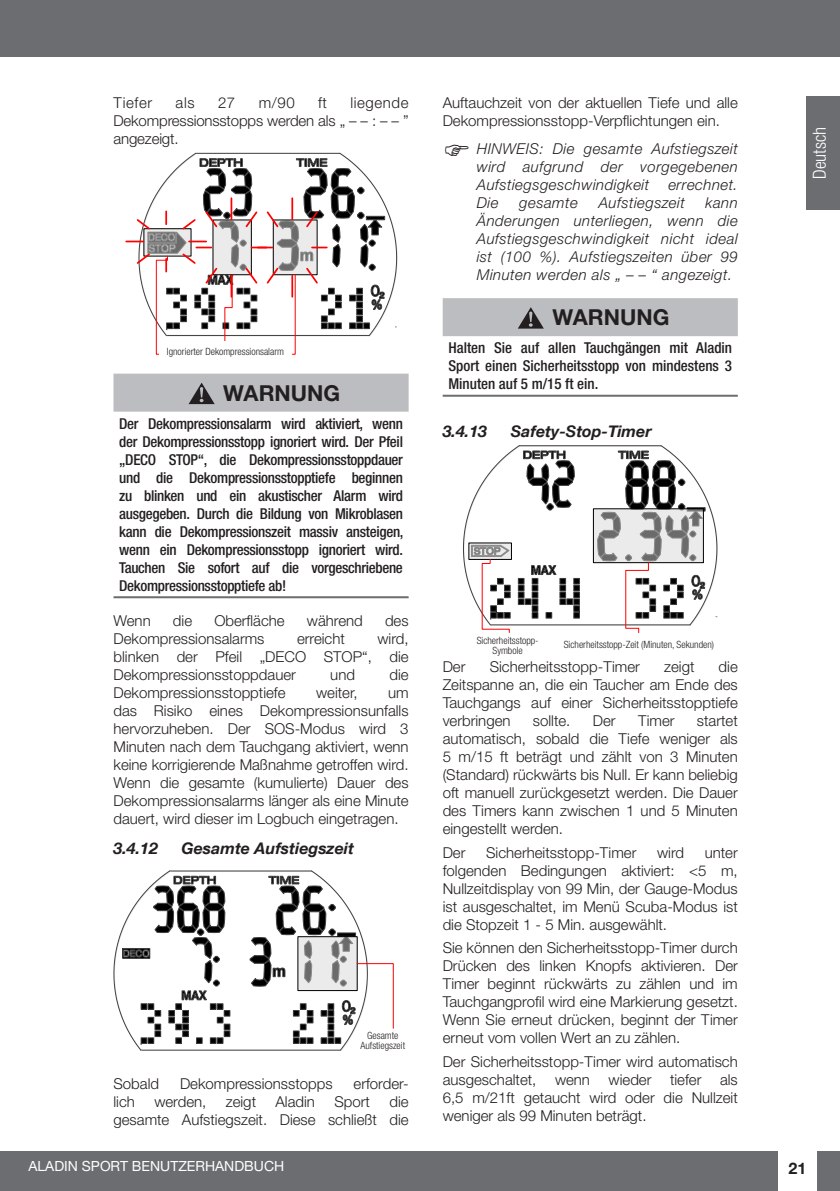
<style>
.page{position:relative;width:840px;height:1191px;background:#fff}
.page>*{position:absolute;margin:0;border:0;box-sizing:border-box;transform-origin:0 0}
.t1{font:700 22px "Helvetica Neue";color:#231f20}
.t2{font:300 condensed 18px "Helvetica Neue";color:#fff}
.t3{font:italic 700 16px "Helvetica Neue LT Com";color:#231f20}
.t4{font:700 16px "Helvetica Neue";color:#231f20}
.t5{font:300 15px/18px "Helvetica Neue";color:#231f20;text-align:justify}
.t6{font:500 condensed 15px/18px "Helvetica Neue";letter-spacing:-.015em;color:#231f20;text-align:justify}
.t7{font:italic 300 15px/18px "Helvetica Neue LT Std";letter-spacing:.03em;color:#231f20;text-align:justify}
.t8{font:14px "Helvetica Neue";color:#fff}
.t9{font:300 condensed 10px/10px "Helvetica Neue";color:#231f20;text-align:center}
</style>
<div class="page">
<div style="left:0;top:0;width:839px;height:57px;background:#6c6d70"></div>
<div style="left:0;top:1151px;width:777px;height:40px;background:#6c6d70"></div>
<div style="left:816px;top:1151px;width:23px;height:40px;background:#6c6d70"></div>
<div style="left:805px;top:96px;width:34px;height:114px;background:#6c6d70"></div>
<div style="left:113px;top:374px;width:295px;height:38px;background:#bcbdc0"></div>
<hr style="left:113px;top:596px;width:295px;height:2px;background:#6c6d70">
<svg style="left:126px;top:153px;width:271px;height:202px"></svg>
<div style="left:159px;top:342px;width:132px;height:19px;background:#fff"></div>
<svg style="left:188px;top:382px;width:26px;height:22px"></svg>
<hr style="left:141px;top:1050px;width:200px;height:1px;background:#cdcdcd">
<hr style="left:141px;top:1049px;width:199px;height:1px;background:#404040">
<hr style="left:170px;top:871px;width:142px;height:1px;background:#cdcdcd">
<hr style="left:169px;top:870px;width:142px;height:1px;background:#404040">
<svg style="left:114px;top:871px;width:116px;height:179px"></svg>
<svg style="left:250px;top:871px;width:143px;height:179px"></svg>
<div style="left:357px;top:1031px;width:51px;height:18px;background:#fff"></div>
<div style="left:442px;top:298px;width:295px;height:38px;background:#bcbdc0"></div>
<hr style="left:442px;top:395px;width:295px;height:2px;background:#6c6d70">
<svg style="left:518px;top:307px;width:25px;height:21px"></svg>
<hr style="left:490px;top:625px;width:200px;height:1px;background:#cdcdcd">
<hr style="left:490px;top:624px;width:199px;height:1px;background:#404040">
<hr style="left:519px;top:446px;width:142px;height:1px;background:#cdcdcd">
<hr style="left:519px;top:445px;width:141px;height:1px;background:#404040">
<svg style="left:463px;top:445px;width:116px;height:188px"></svg>
<svg style="left:597px;top:445px;width:120px;height:188px"></svg>
<p class="t5" style="left:113px;top:94px;width:40px">Tiefer</p>
<p class="t5" style="left:175px;top:94px;width:20px">als</p>
<p class="t5" style="left:218px;top:94px;width:19px">27</p>
<p class="t5" style="left:258px;top:94px;width:37px">m/90</p>
<p class="t5" style="left:318px;top:94px;width:10px">ft</p>
<p class="t5" style="left:113px;top:94px;width:296px;text-indent:237px">liegende Dekompressionsstopps werden als „ – – : – – ” angezeigt.</p>
<p class="t9" style="left:167px;top:347px;width:118px">Ignorierter Dekompressionsalarm</p>
<p class="t1" style="left:223px;top:379px;width:118px">WARNUNG</p>
<p class="t6" style="left:119px;top:414px;width:286px">Der Dekompressionsalarm wird aktiviert, wenn der Dekompressionsstopp ignoriert wird. Der Pfeil „DECO STOP“, die Dekompressionsstoppdauer und die Dekompressionsstopptiefe beginnen zu blinken und ein akustischer Alarm wird ausgegeben. Durch die Bildung von Mikroblasen kann die Dekompressionszeit massiv ansteigen, wenn ein Dekompressionsstopp ignoriert wird.<br>Tauchen Sie sofort auf die vorgeschriebene Dekompressionsstopptiefe ab!</p>
<p class="t5" style="left:113px;top:611px;width:39px">Wenn</p>
<p class="t5" style="left:173px;top:611px;width:21px">die</p>
<p class="t5" style="left:214px;top:611px;width:72px">Oberfläche</p>
<p class="t5" style="left:307px;top:611px;width:57px">während</p>
<p class="t5" style="left:385px;top:611px;width:25px">des</p>
<p class="t5" style="left:113px;top:629px;width:152px">Dekompressionsalarms</p>
<p class="t5" style="left:297px;top:629px;width:49px">erreicht</p>
<p class="t5" style="left:113px;top:629px;width:296px;text-indent:264px">wird, blinken der Pfeil „DECO STOP“, die Dekompressionsstoppdauer</p>
<p class="t5" style="left:330px;top:665px;width:26px">und</p>
<p class="t5" style="left:389px;top:665px;width:21px">die</p>
<p class="t5" style="left:113px;top:683px;width:173px">Dekompressionsstopptiefe</p>
<p class="t5" style="left:316px;top:683px;width:43px">weiter,</p>
<p class="t5" style="left:113px;top:683px;width:296px;text-indent:274px">um das Risiko eines Dekompressionsunfalls hervorzuheben. Der SOS-Modus wird 3<br>Minuten nach dem Tauchgang aktiviert, wenn keine korrigierende Maßnahme getroffen wird.<br>Wenn die gesamte (kumulierte) Dauer des Dekompressionsalarms länger als eine Minute dauert, wird dieser im Logbuch eingetragen.</p>
<p class="t3" style="left:113px;top:838px;width:46px">3.4.12</p>
<p class="t3" style="left:181px;top:838px;width:174px">Gesamte Aufstiegszeit</p>
<p class="t9" style="left:360px;top:1030px;width:46px">Gesamte<br>Aufstiegszeit</p>
<p class="t5" style="left:113px;top:1074px;width:47px">Sobald</p>
<p class="t5" style="left:180px;top:1074px;width:154px">Dekompressionsstopps</p>
<p class="t5" style="left:353px;top:1074px;width:57px">erforder-</p>
<p class="t5" style="left:113px;top:1092px;width:23px">lich</p>
<p class="t5" style="left:154px;top:1092px;width:53px">werden,</p>
<p class="t5" style="left:226px;top:1092px;width:32px">zeigt</p>
<p class="t5" style="left:275px;top:1092px;width:41px">Aladin</p>
<p class="t5" style="left:334px;top:1092px;width:37px">Sport</p>
<p class="t5" style="left:113px;top:1092px;width:296px;text-align:right">die<br>gesamte Aufstiegszeit. Diese schließt die</p>
<p class="t8" style="left:28px;top:1157px;width:257px">ALADIN SPORT BENUTZERHANDBUCH</p>
<p class="t5" style="left:442px;top:94px;width:296px">Auftauchzeit von der aktuellen Tiefe und alle<br>Dekompressionsstopp-Verpflichtungen ein.</p>
<p class="t7" style="left:476px;top:140px;width:262px">HINWEIS: Die gesamte Aufstiegszeit wird aufgrund der vorgegebenen Aufstiegsgeschwindigkeit</p>
<p class="t7" style="left:668px;top:176px;width:71px">errechnet.</p>
<p class="t7" style="left:476px;top:194px;width:262px;text-indent:229px">kann Änderungen unterliegen, wenn die Aufstiegsgeschwindigkeit nicht ideal ist (100 %). Aufstiegszeiten über 99<br>Minuten werden als „ – – “ angezeigt.</p>
<p class="t1" style="left:552px;top:304px;width:118px">WARNUNG</p>
<p class="t6" style="left:448px;top:338px;width:285px">Halten Sie auf allen Tauchgängen mit Aladin Sport einen Sicherheitsstopp von mindestens 3<br>Minuten auf 5 m/15 ft ein.</p>
<p class="t3" style="left:442px;top:421px;width:46px">3.4.13</p>
<p class="t3" style="left:510px;top:421px;width:142px">Safety-Stop-Timer</p>
<p class="t7" style="left:476px;top:194px;width:23px">Die</p>
<p class="t7" style="left:519px;top:194px;width:60px">gesamte</p>
<p class="t7" style="left:598px;top:194px;width:87px">Aufstiegszeit</p>
<p class="t9" style="left:476px;top:635px;width:63px">Sicherheitsstopp-<br>Symbole</p>
<p class="t9" style="left:563px;top:639px;width:152px">Sicherheitsstopp-Zeit (Minuten, Sekunden)</p>
<p class="t5" style="left:442px;top:657px;width:24px">Der</p>
<p class="t5" style="left:489px;top:657px;width:152px">Sicherheitsstopp-Timer</p>
<p class="t5" style="left:663px;top:657px;width:32px">zeigt</p>
<p class="t5" style="left:442px;top:657px;width:296px;text-indent:276px">die Zeitspanne an, die ein Taucher am Ende des Tauchgangs auf einer Sicherheitsstopptiefe verbringen</p>
<p class="t5" style="left:532px;top:711px;width:39px">sollte.</p>
<p class="t5" style="left:592px;top:711px;width:24px">Der</p>
<p class="t5" style="left:637px;top:711px;width:38px">Timer</p>
<p class="t5" style="left:442px;top:711px;width:296px;text-indent:254px">startet automatisch, sobald die Tiefe weniger als 5 m/15 ft beträgt und zählt von 3 Minuten (Standard) rückwärts bis Null. Er kann beliebig oft manuell zurückgesetzt werden. Die Dauer des Timers kann zwischen 1 und 5 Minuten eingestellt werden.</p>
<p class="t5" style="left:442px;top:843px;width:24px">Der</p>
<p class="t5" style="left:486px;top:843px;width:152px">Sicherheitsstopp-Timer</p>
<p class="t5" style="left:656px;top:843px;width:28px">wird</p>
<p class="t5" style="left:442px;top:843px;width:296px;text-indent:262px">unter folgenden Bedingungen aktiviert: &lt;5 m, Nullzeitdisplay von 99 Min, der Gauge-Modus ist ausgeschaltet, im Menü Scuba-Modus ist die Stopzeit 1 - 5 Min. ausgewählt.</p>
<p class="t5" style="left:442px;top:938px;width:296px">Sie können den Sicherheitsstopp-Timer durch Drücken des linken Knopfs aktivieren. Der Timer beginnt rückwärts zu zählen und im Tauchgangprofil wird eine Markierung gesetzt.<br>Wenn Sie erneut drücken, beginnt der Timer erneut vom vollen Wert an zu zählen.</p>
<p class="t5" style="left:442px;top:1052px;width:296px">Der Sicherheitsstopp-Timer wird automatisch ausgeschaltet, wenn wieder tiefer als 6,5 m/21ft getaucht wird oder die Nullzeit weniger als 99 Minuten beträgt.</p>
<p class="t2" style="left:808px;top:179px;width:53px;rotate:-90deg">Deutsch</p>
<p class="t4" style="left:788px;top:1158px;width:19px">21</p>
</div>
